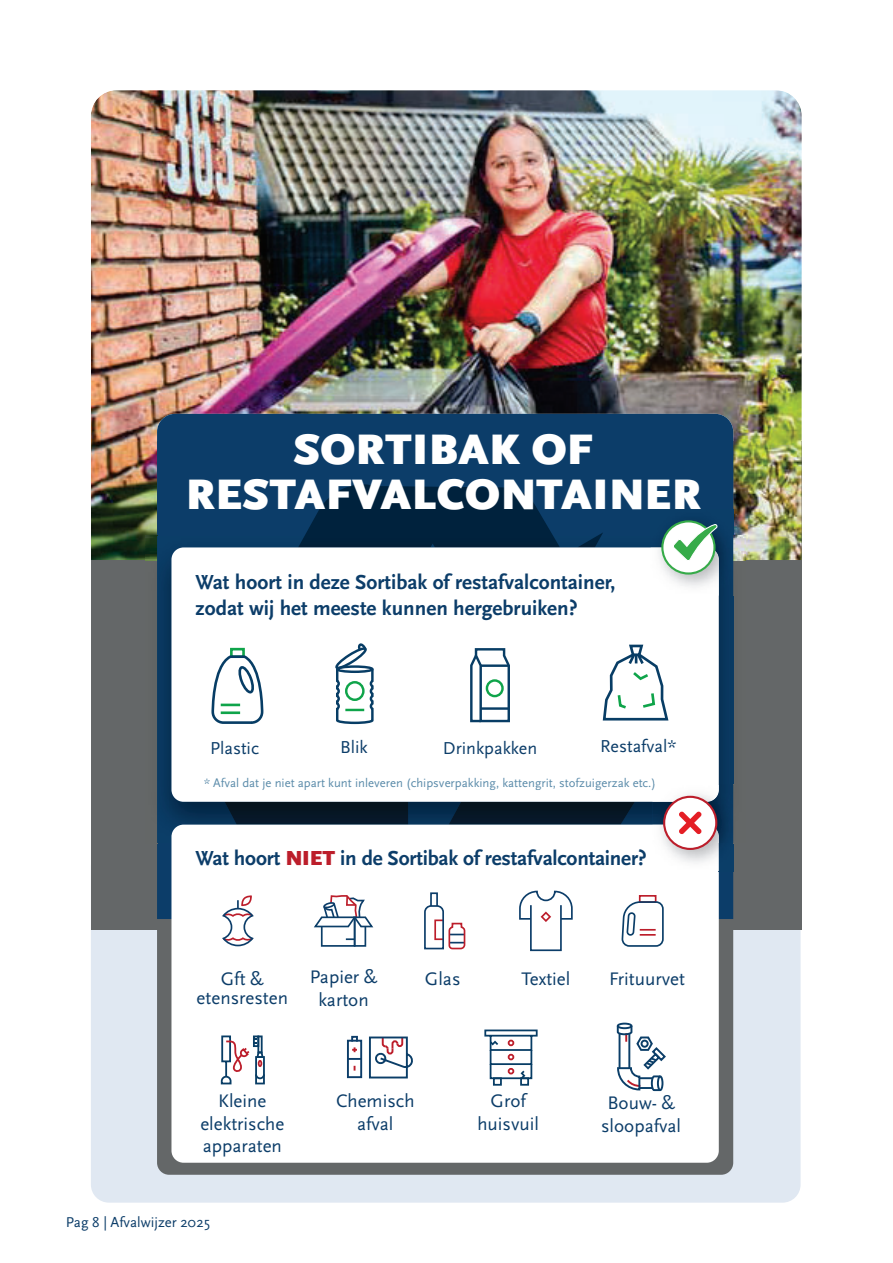
<style>
.page{position:relative;width:893px;height:1263px;background:#fff}
.page>*{position:absolute;margin:0;border:0;box-sizing:border-box;transform-origin:0 0}
.t1{font:900 44.55px/44.5px "Scala Sans Pro";letter-spacing:.01em;color:#fff;text-align:center}
.t2{font:700 21.15px/25.5px "Scala Sans Pro";color:#0c3d69}
.t3{font:19.05px/22.8px "Scala Sans Pro";color:#0c3d69;text-align:center}
.t4{font:18px "Scala Sans Pro";color:#0c3d69}
.t5{font:14.85px "Scala Sans Pro";color:#0c3d69}
.t6{font:12.75px "Scala Sans Pro";color:#5c8caa}
.s1{font-weight:900;color:#bc1e2b}
</style>
<div class="page">
<div style="left:91px;top:848px;width:709px;height:355px;background:#e0e8f2;border-radius:18px"></div>
<div style="left:91px;top:441px;width:711px;height:489px;background:#646768"></div>
<img style="left:91px;top:90px;width:711px;height:470px">
<div style="left:157px;top:462px;width:576px;height:713px;background:#646768;border-radius:12px"></div>
<div style="left:157px;top:414px;width:576px;height:505px;background:#0c3d69"></div>
<svg style="left:304px;top:484px;width:299px;height:52px;background:#032a4a"></svg>
<img style="left:737px;top:536px;width:8px;height:24px">
<img style="left:733px;top:596px;width:1px;height:189px">
<div style="left:719px;top:596px;width:14px;height:189px;background:#08375d"></div>
<img style="left:145px;top:536px;width:507px;height:307px">
<img style="left:225px;top:536px;width:410px;height:289px">
<div style="left:171px;top:547px;width:548px;height:255px;background:#fff;border-radius:12px"></div>
<img style="left:650px;top:509px;width:87px;height:87px">
<svg style="left:733px;top:509px;width:1px;height:27px"></svg>
<img style="left:733px;top:536px;width:1px;height:60px">
<img style="left:650px;top:547px;width:69px;height:49px">
<svg style="left:662px;top:521px;width:52px;height:53px"></svg>
<div style="left:661px;top:520px;width:54px;height:55px;border:2px solid #36ab49;border-radius:50%"></div>
<svg style="left:672px;top:523px;width:47px;height:39px"></svg>
<svg style="left:470px;top:648px;width:40px;height:75px"></svg>
<hr style="left:481px;top:664px;width:28px;height:3px;background:#083d65">
<div style="left:486px;top:679px;width:18px;height:18px;border:2px solid #0fa44a;border-radius:50%"></div>
<hr style="left:481px;top:707px;width:28px;height:3px;background:#083d65">
<svg style="left:602px;top:644px;width:67px;height:77px"></svg>
<svg style="left:335px;top:643px;width:39px;height:82px"></svg>
<div style="left:336px;top:665px;width:38px;height:8px;border:2px solid #083d65;border-radius:50%"></div>
<div style="left:230px;top:648px;width:15px;height:10px;border:3px solid #0fa44a"></div>
<svg style="left:211px;top:653px;width:53px;height:71px"></svg>
<div style="left:171px;top:825px;width:548px;height:338px;background:#fff;border-radius:12px"></div>
<img style="left:719px;top:843px;width:14px;height:28px">
<svg style="left:733px;top:844px;width:1px;height:27px"></svg>
<img style="left:652px;top:785px;width:81px;height:58px">
<img style="left:733px;top:785px;width:1px;height:58px">
<img style="left:652px;top:785px;width:67px;height:17px">
<img style="left:652px;top:825px;width:67px;height:46px">
<div style="left:664px;top:797px;width:52px;height:52px;background:#fff;border-radius:50%"></div>
<div style="left:663px;top:796px;width:54px;height:54px;border:2px solid #bc1e2b;border-radius:50%"></div>
<svg style="left:679px;top:811px;width:23px;height:24px"></svg>
<div style="left:430px;top:892px;width:8px;height:15px;border:2px solid #0c3d69"></div>
<svg style="left:424px;top:904px;width:42px;height:46px"></svg>
<svg style="left:484px;top:1029px;width:54px;height:57px"></svg>
<div style="left:530px;top:904px;width:32px;height:47px;border:2px solid #0c3d69"></div>
<svg style="left:519px;top:890px;width:54px;height:33px"></svg>
<div style="left:617px;top:1023px;width:15px;height:6px;border:2px solid #0b3e68;border-radius:50%"></div>
<svg style="left:616px;top:1024px;width:50px;height:68px"></svg>
<svg style="left:621px;top:895px;width:43px;height:52px"></svg>
<svg style="left:222px;top:895px;width:32px;height:52px"></svg>
<svg style="left:220px;top:1035px;width:45px;height:50px"></svg>
<svg style="left:314px;top:895px;width:60px;height:52px"></svg>
<svg style="left:347px;top:1036px;width:66px;height:43px"></svg>
<h1 class="t1" style="left:186px;top:430px;width:516px">SORTIBAK OF<br>RESTAFVALCONTAINER</h1>
<p class="t2" style="left:196px;top:571px;width:421px">Wat hoort in deze Sortibak of restafvalcontainer, zodat wij het meeste kunnen hergebruiken?</p>
<p class="t4" style="left:210px;top:740px;width:51px">Plastic</p>
<p class="t4" style="left:340px;top:739px;width:29px">Blik</p>
<p class="t4" style="left:443px;top:740px;width:96px">Drinkpakken</p>
<p class="t4" style="left:600px;top:738px;width:78px">Restafval*</p>
<p class="t6" style="left:204px;top:777px;width:454px">* Afval dat je niet apart kunt inleveren (chipsverpakking, kattengrit, stofzuigerzak etc.)</p>
<p class="t2" style="left:196px;top:846px;width:453px">Wat hoort <span class="s1">NIET</span> in de Sortibak of restafvalcontainer?</p>
<p class="t3" style="left:310px;top:966px;width:69px">Papier &amp; karton</p>
<p class="t3" style="left:425px;top:968px;width:37px">Glas</p>
<p class="t3" style="left:521px;top:968px;width:50px">Textiel</p>
<p class="t3" style="left:221px;top:969px;width:44px">Gft &amp;</p>
<p class="t3" style="left:609px;top:968px;width:77px">Frituurvet</p>
<p class="t3" style="left:197px;top:988px;width:93px">etensresten</p>
<p class="t3" style="left:200px;top:1090px;width:85px">Kleine elektrische apparaten</p>
<p class="t5" style="left:66px;top:1215px;width:145px">Pag 8 | Afvalwijzer 2025</p>
<p class="t3" style="left:336px;top:1090px;width:80px">Chemisch afval</p>
<p class="t3" style="left:477px;top:1090px;width:63px">Grof huisvuil</p>
<p class="t3" style="left:601px;top:1092px;width:82px">Bouw- &amp; sloopafval</p>
</div>
